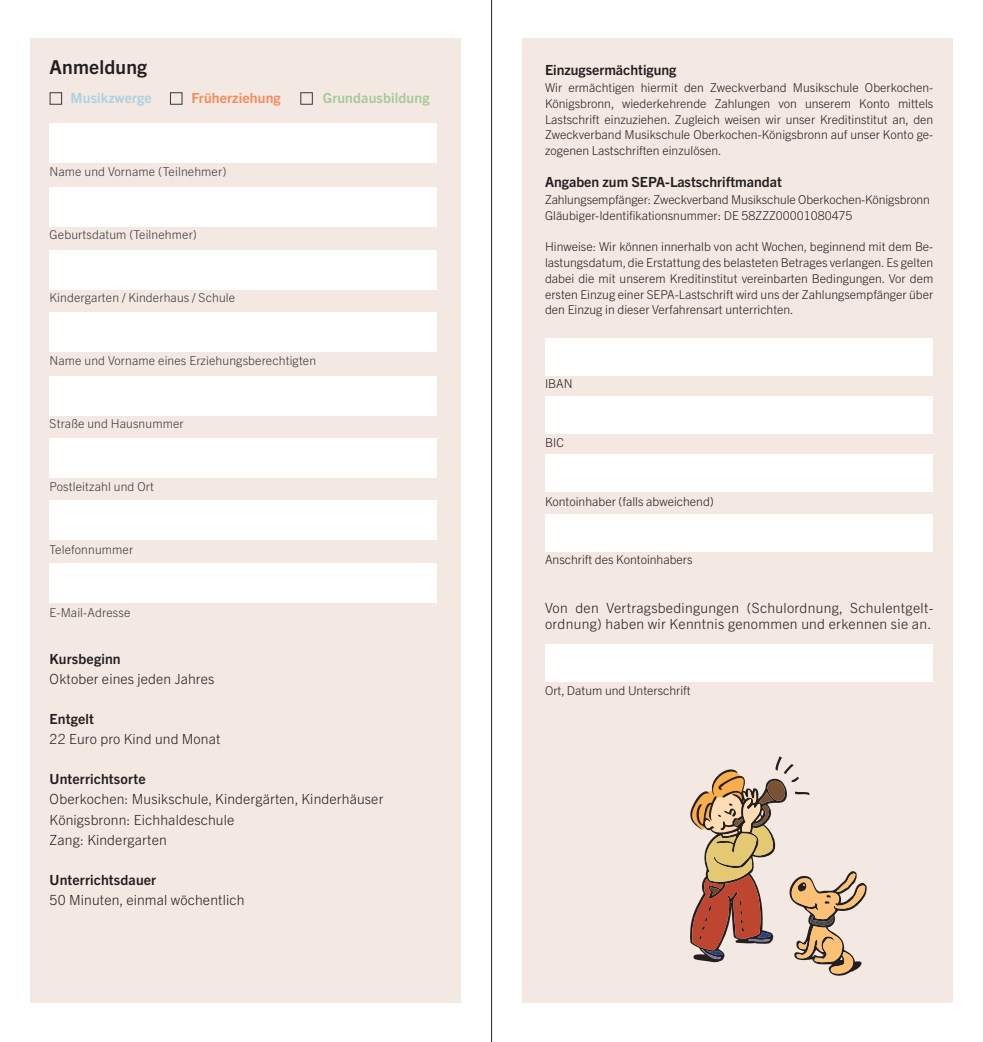
<style>
.page{position:relative;width:983px;height:1042px;background:#fff}
.page>*{position:absolute;margin:0;border:0;box-sizing:border-box;transform-origin:0 0}
.t1{font:700 19.25px "Trade Gothic Next LT Pro";letter-spacing:.01em;color:#231f20}
.t2{font:300 14px/16.8px "Trade Gothic Next LT Pro";letter-spacing:.01em;color:#231f20}
.t3{font:700 14px "Trade Gothic Next LT Pro";color:#231f20}
.t4{font:700 14px "Trade Gothic Next LT Pro";letter-spacing:.01em;color:#a3ca98}
.t5{font:700 14px "Trade Gothic Next LT Pro";letter-spacing:.01em;color:#f58a5c}
.t6{font:700 14px "Trade Gothic Next LT Pro";letter-spacing:.01em;color:#acd0e4}
.t7{font:300 12.25px/15.8px "Trade Gothic Next LT Pro";color:#231f20;text-align:justify}
.t8{font:300 12.25px "Trade Gothic Next LT Pro";letter-spacing:.01em;color:#363a3b}
</style>
<div class="page">
<hr style="left:491px;top:0;width:1px;height:1042px;background:#231f20">
<div style="left:30px;top:39px;width:431px;height:964px;background:#f4e8e2"></div>
<div style="left:50px;top:124px;width:387px;height:39px;background:#fff"></div>
<div style="left:50px;top:187px;width:387px;height:39px;background:#fff"></div>
<div style="left:50px;top:250px;width:387px;height:39px;background:#fff"></div>
<div style="left:50px;top:313px;width:387px;height:39px;background:#fff"></div>
<div style="left:50px;top:376px;width:387px;height:39px;background:#fff"></div>
<div style="left:50px;top:438px;width:387px;height:40px;background:#fff"></div>
<div style="left:50px;top:500px;width:387px;height:39px;background:#fff"></div>
<div style="left:50px;top:564px;width:387px;height:39px;background:#fff"></div>
<div style="left:50px;top:92px;width:12px;height:13px;border:1px solid #363a3b"></div>
<div style="left:170px;top:92px;width:12px;height:13px;border:1px solid #363a3b"></div>
<div style="left:300px;top:92px;width:13px;height:13px;border:1px solid #363a3b"></div>
<div style="left:522px;top:39px;width:430px;height:964px;background:#f4e8e2"></div>
<div style="left:545px;top:338px;width:387px;height:37px;background:#fff"></div>
<div style="left:545px;top:396px;width:387px;height:38px;background:#fff"></div>
<div style="left:545px;top:455px;width:387px;height:37px;background:#fff"></div>
<div style="left:545px;top:514px;width:387px;height:37px;background:#fff"></div>
<div style="left:545px;top:645px;width:387px;height:37px;background:#fff"></div>
<svg style="left:690px;top:756px;width:176px;height:220px"></svg>
<p class="t1" style="left:50px;top:53px;width:99px">Anmeldung</p>
<p class="t6" style="left:71px;top:89px;width:83px">Musikzwerge</p>
<p class="t5" style="left:191px;top:89px;width:91px">Früherziehung</p>
<p class="t4" style="left:323px;top:89px;width:108px">Grundausbildung</p>
<p class="t8" style="left:50px;top:163px;width:178px">Name und Vorname (Teilnehmer)</p>
<p class="t8" style="left:50px;top:226px;width:149px">Geburtsdatum (Teilnehmer)</p>
<p class="t8" style="left:50px;top:289px;width:187px">Kindergarten / Kinderhaus / Schule</p>
<p class="t8" style="left:50px;top:352px;width:268px">Name und Vorname eines Erziehungsberechtigten</p>
<p class="t8" style="left:50px;top:415px;width:135px">Straße und Hausnummer</p>
<p class="t8" style="left:50px;top:478px;width:106px">Postleitzahl und Ort</p>
<p class="t8" style="left:50px;top:541px;width:85px">Telefonnummer</p>
<p class="t8" style="left:50px;top:604px;width:82px">E-Mail-Adresse</p>
<p class="t3" style="left:50px;top:649px;width:72px">Kursbeginn</p>
<p class="t2" style="left:50px;top:669px;width:166px">Oktober eines jeden Jahres</p>
<p class="t3" style="left:50px;top:709px;width:46px">Entgelt</p>
<p class="t2" style="left:50px;top:729px;width:172px">22 Euro pro Kind und Monat</p>
<p class="t3" style="left:50px;top:769px;width:97px">Unterrichtsorte</p>
<p class="t2" style="left:50px;top:790px;width:335px">Oberkochen: Musikschule, Kindergärten, Kinderhäuser</p>
<p class="t2" style="left:50px;top:810px;width:186px">Königsbronn: Eichhaldeschule</p>
<p class="t2" style="left:50px;top:830px;width:119px">Zang: Kindergarten</p>
<p class="t3" style="left:50px;top:870px;width:108px">Unterrichtsdauer</p>
<p class="t2" style="left:50px;top:890px;width:196px">50 Minuten, einmal wöchentlich</p>
<p class="t3" style="left:545px;top:60px;width:133px">Einzugsermächtigung</p>
<p class="t7" style="left:545px;top:79px;width:390px">Wir ermächtigen hiermit den Zweckverband Musikschule Oberkochen-Königsbronn, wiederkehrende Zahlungen von unserem Konto mittels Lastschrift einzuziehen. Zugleich weisen wir unser Kreditinstitut an, den Zweckverband Musikschule Oberkochen-Königsbronn auf unser Konto ge&shy;zogenen Lastschriften einzulösen.</p>
<p class="t3" style="left:545px;top:172px;width:238px">Angaben zum SEPA-Lastschriftmandat</p>
<p class="t7" style="left:545px;top:191px;width:386px">Zahlungsempfänger: Zweckverband Musikschule Oberkochen-Königsbronn</p>
<p class="t7" style="left:545px;top:207px;width:309px">Gläubiger-Identifikationsnummer: DE 58ZZZ00001080475</p>
<p class="t7" style="left:545px;top:238px;width:390px">Hinweise: Wir können innerhalb von acht Wochen, beginnend mit dem Be&shy;lastungsdatum, die Erstattung des belasteten Betrages verlangen. Es gelten dabei die mit unserem Kreditinstitut vereinbarten Bedingungen. Vor dem ersten Einzug einer SEPA-Lastschrift wird uns der Zahlungsempfänger über den Einzug in dieser Verfahrensart unterrichten.</p>
<p class="t7" style="left:545px;top:375px;width:29px">IBAN</p>
<p class="t7" style="left:545px;top:433px;width:20px">BIC</p>
<p class="t7" style="left:545px;top:492px;width:170px">Kontoinhaber (falls abweichend)</p>
<p class="t7" style="left:545px;top:551px;width:149px">Anschrift des Kontoinhabers</p>
<p class="t2" style="left:545px;top:598px;width:389px">Von den Vertragsbedingungen (Schulordnung, Schulentgelt&shy;ordnung) haben wir Kenntnis genommen und erkennen sie an.</p>
<p class="t7" style="left:545px;top:681px;width:147px">Ort, Datum und Unterschrift</p>
</div>
